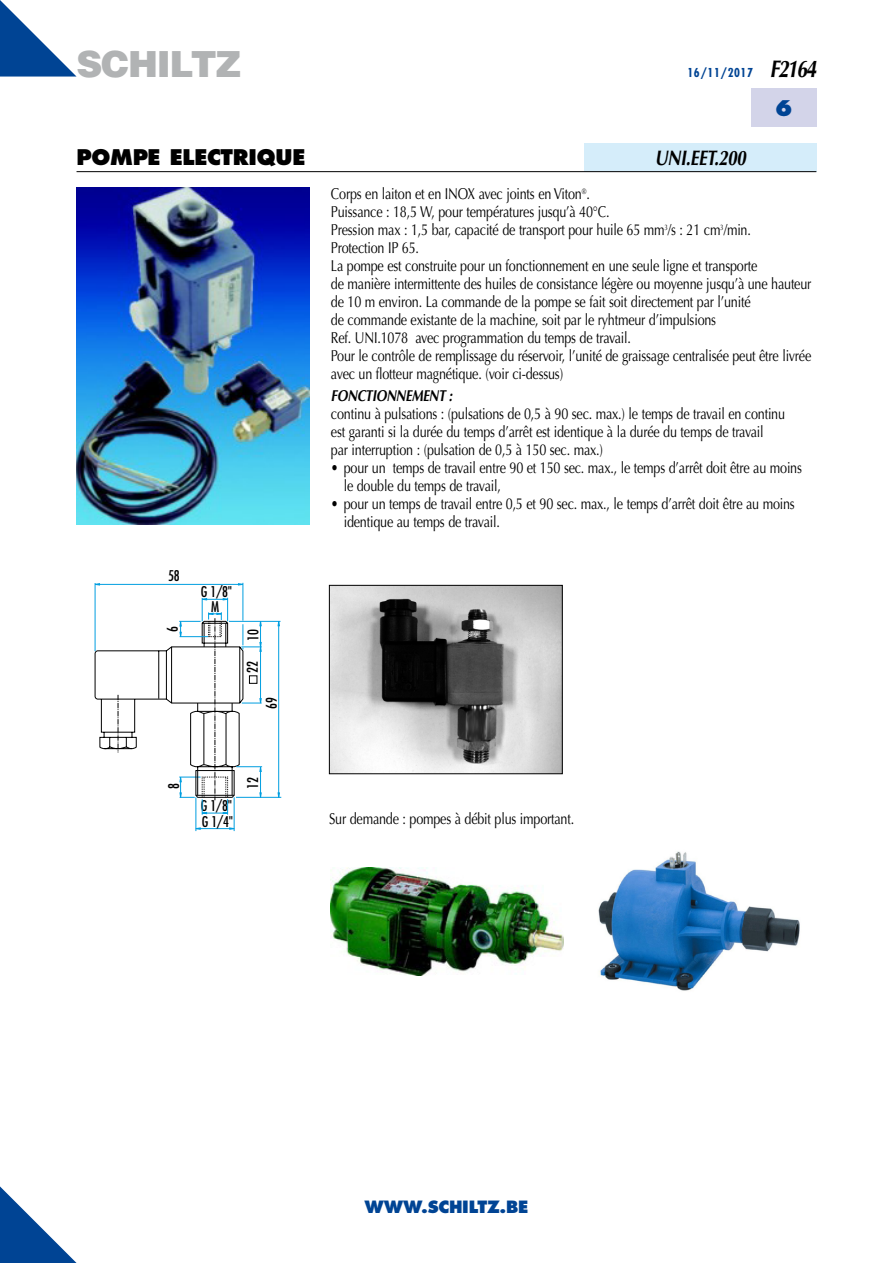
<style>
.page{position:relative;width:893px;height:1263px;background:#fff}
.page>*{position:absolute;margin:0;border:0;box-sizing:border-box;transform-origin:0 0}
.t1{font:900 36px "Helvetica";letter-spacing:-.035em;color:#b1b3b4}
.t2{font:800 21px "Futura";letter-spacing:-.015em;color:#000}
.t3{font:italic 700 21px "Optima";letter-spacing:-.015em;color:#000;scale:.8 1}
.t4{font:800 21px "Futura";color:#004494}
.t5{font:800 16.5px "Futura";letter-spacing:-.015em;color:#004494}
.t6{font:15.75px/18px "Optima";letter-spacing:-.015em;color:#000;scale:.8 1}
.t7{font:italic 700 15.75px "Optima";letter-spacing:-.015em;color:#000;scale:.8 1}
.t8{font:condensed 14.4px/14.2px "Futura";color:#000;text-align:center}
.t9{font:700 condensed 12px "Futura";letter-spacing:.05em;color:#004494}
.s1{font-family:"Optima";font-style:italic;font-stretch:normal;font-size:24px;color:#000}
</style>
<div class="page">
<div style="left:584px;top:143px;width:232px;height:28px;background:#d5edfa"></div>
<hr style="left:196px;top:828px;width:38px;height:1px;background:#009ee0">
<hr style="left:236px;top:797px;width:45px;height:1px;background:#009ee0">
<hr style="left:278px;top:621px;width:1px;height:176px;background:#009ee0">
<hr style="left:234px;top:797px;width:1px;height:34px;background:#009ee0">
<hr style="left:196px;top:797px;width:1px;height:34px;background:#009ee0">
<hr style="left:229px;top:621px;width:51px;height:1px;background:#009ee0">
<hr style="left:95px;top:584px;width:148px;height:1px;background:#009ee0">
<hr style="left:243px;top:583px;width:1px;height:38px;background:#009ee0">
<hr style="left:95px;top:583px;width:1px;height:68px;background:#009ee0">
<svg style="left:94px;top:598px;width:168px;height:217px"></svg>
<img style="left:331px;top:587px;width:229px;height:185px">
<div style="left:329px;top:585px;width:233px;height:189px;border:1px solid #000"></div>
<img style="left:77px;top:187px;width:233px;height:337px">
<img style="left:331px;top:867px;width:233px;height:108px">
<img style="left:598px;top:851px;width:202px;height:140px">
<svg style="left:0;top:1186px;width:77px;height:77px"></svg>
<hr style="left:77px;top:171px;width:739px;height:1px;background:#000">
<div style="left:751px;top:89px;width:65px;height:38px;background:#d3d4e9"></div>
<svg style="left:0;top:0;width:77px;height:77px"></svg>
<h1 class="t1" style="left:77px;top:40px;width:166px">SCHILTZ</h1>
<h2 class="t2" style="left:77px;top:144px;width:230px">POMPE ELECTRIQUE</h2>
<p class="t8" style="left:168px;top:569px;width:13px">58</p>
<p class="t8" style="left:165px;top:632px;width:7px;rotate:-90deg">6</p>
<p class="t8" style="left:201px;top:585px;width:32px">G 1/8"<br>M</p>
<p class="t8" style="left:246px;top:641px;width:13px;rotate:-90deg">10</p>
<p class="t8" style="left:245px;top:673px;width:13px;rotate:-90deg">22</p>
<p class="t8" style="left:264px;top:709px;width:13px;rotate:-90deg">69</p>
<p class="t9" style="left:687px;top:65px;width:130px">16/11/2017 <span class="s1">F2164</span></p>
<h2 class="t3" style="left:655px;top:145px;width:115px">UNI.EET.200</h2>
<h2 class="t4" style="left:775px;top:95px;width:19px">6</h2>
<p class="t6" style="left:331px;top:185px;width:602px">Corps en laiton et en INOX avec joints en Viton<sup>®</sup>.<br>Puissance : 18,5 W, pour températures jusqu’à 40°C.<br>Pression max : 1,5 bar, capacité de transport pour huile 65 mm<sup>3</sup>/s : 21 cm<sup>3</sup>/min.<br>Protection IP 65.<br>La pompe est construite pour un fonctionnement en une seule ligne et transporte<br>de manière intermittente des huiles de consistance légère ou moyenne jusqu’à une hauteur de 10 m environ. La commande de la pompe se fait soit directement par l’unité<br>de commande existante de la machine, soit par le ryhtmeur d’impulsions<br>Ref. UNI.1078 avec programmation du temps de travail.<br>Pour le contrôle de remplissage du réservoir, l’unité de graissage centralisée peut être livrée avec un flotteur magnétique. (voir ci-dessus)</p>
<p class="t7" style="left:331px;top:387px;width:153px">FONCTIONNEMENT :</p>
<p class="t6" style="left:331px;top:405px;width:569px">continu à pulsations : (pulsations de 0,5 à 90 sec. max.) le temps de travail en continu est garanti si la durée du temps d’arrêt est identique à la durée du temps de travail<br>par interruption : (pulsation de 0,5 à 150 sec. max.)</p>
<p class="t6" style="left:344px;top:459px;width:574px;text-indent:-13px">• pour un temps de travail entre 90 et 150 sec. max., le temps d’arrêt doit être au moins le double du temps de travail,</p>
<p class="t6" style="left:344px;top:495px;width:565px;text-indent:-13px">• pour un temps de travail entre 0,5 et 90 sec. max., le temps d’arrêt doit être au moins identique au temps de travail.</p>
<p class="t8" style="left:167px;top:789px;width:7px;rotate:-90deg">8</p>
<p class="t8" style="left:201px;top:799px;width:32px">G 1/8"</p>
<p class="t8" style="left:202px;top:814px;width:32px">G 1/4"</p>
<p class="t8" style="left:246px;top:789px;width:13px;rotate:-90deg">12</p>
<p class="t6" style="left:329px;top:810px;width:308px">Sur demande : pompes à débit plus important.</p>
<p class="t5" style="left:365px;top:1197px;width:165px">WWW.SCHILTZ.BE</p>
</div>
